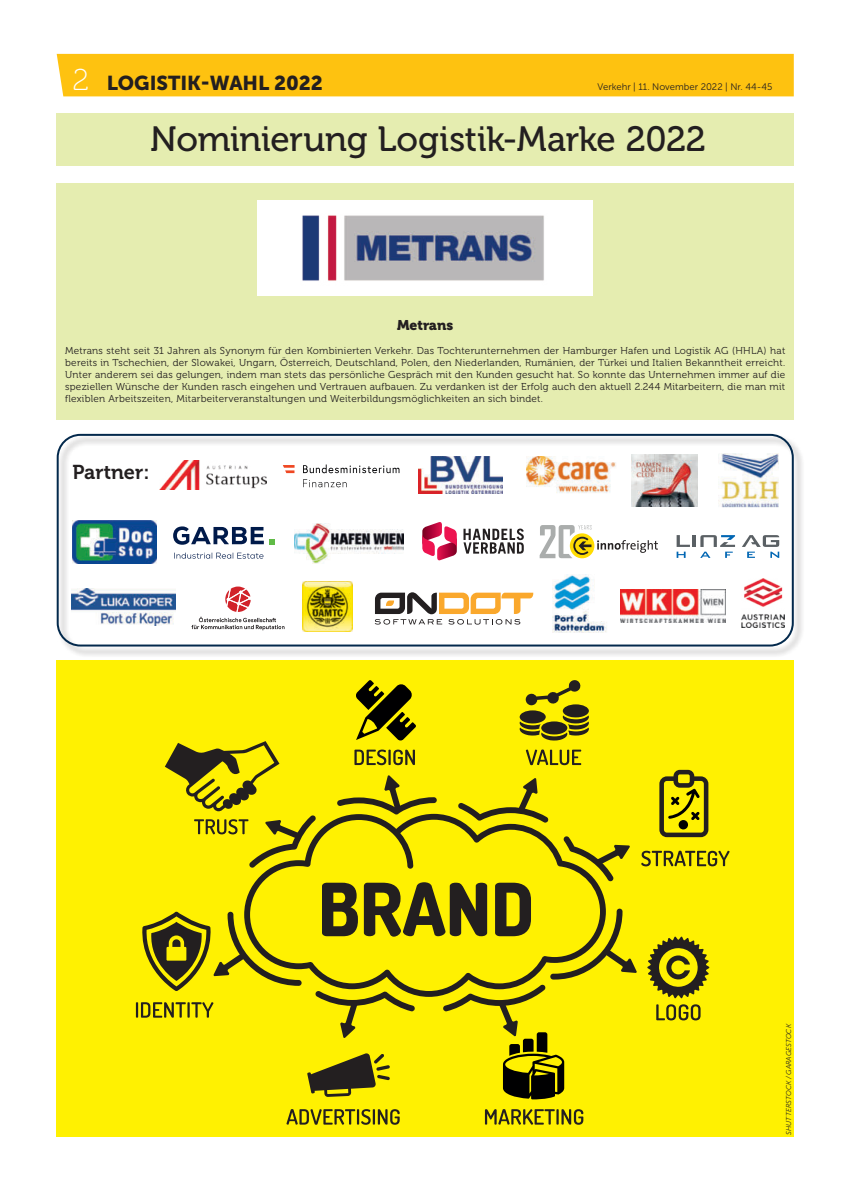
<style>
.page{position:relative;width:842px;height:1191px;background:#fff}
.page>*{position:absolute;margin:0;border:0;box-sizing:border-box;transform-origin:0 0}
.t1{font:35px "Museo 500";letter-spacing:-.005em;color:#231f20}
.t2{font:20px "Museo Sans 900";color:#231f20}
.t3{font:20px "Museo 700";color:#231f20}
.t4{font:14px "Museo 900";color:#231f20}
.t5{font:10px/12px "Museo 300";letter-spacing:.025em;color:#231f20;text-align:justify}
.t6{font:9.5px "Museo Sans 300";color:#231f20}
.t7{font:italic 7px "Museo Sans 300";color:#231f20}
.s1{font-family:"Museo 100";font-size:30px;color:#fff}
</style>
<div class="page">
<div style="left:57px;top:54px;width:737px;height:42px;background:#fec210"></div>
<div style="left:57px;top:434px;width:748px;height:224px;background:#231f20;opacity:.4"></div>
<div style="left:57px;top:434px;width:737px;height:212px;border:2px solid #03294c;border-radius:23px"></div>
<div style="left:160px;top:453px;width:108px;height:42px;background:#fff"></div>
<img style="left:160px;top:460px;width:106px;height:29px">
<svg style="left:416px;top:456px;width:90px;height:42px"></svg>
<img style="left:419px;top:456px;width:84px;height:37px">
<img style="left:631px;top:454px;width:67px;height:52px">
<div style="left:538px;top:521px;width:122px;height:44px;background:#fff"></div>
<svg style="left:570px;top:533px;width:24px;height:25px"></svg>
<svg style="left:597px;top:540px;width:61px;height:13px"></svg>
<svg style="left:540px;top:525px;width:51px;height:33px"></svg>
<div style="left:541px;top:574px;width:72px;height:58px;background:#fff"></div>
<img style="left:552px;top:574px;width:55px;height:58px">
<div style="left:417px;top:520px;width:112px;height:42px;background:#fff"></div>
<svg style="left:463px;top:528px;width:61px;height:25px"></svg>
<svg style="left:422px;top:522px;width:35px;height:38px"></svg>
<div style="left:280px;top:453px;width:126px;height:51px;background:#fff"></div>
<svg style="left:303px;top:479px;width:44px;height:8px"></svg>
<svg style="left:303px;top:464px;width:97px;height:9px"></svg>
<svg style="left:283px;top:465px;width:12px;height:8px"></svg>
<div style="left:521px;top:455px;width:98px;height:44px;background:#fff"></div>
<img style="left:526px;top:457px;width:90px;height:36px">
<div style="left:717px;top:453px;width:63px;height:58px;background:#fff"></div>
<img style="left:718px;top:453px;width:61px;height:55px">
<div style="left:291px;top:521px;width:117px;height:43px;background:#fff"></div>
<img style="left:295px;top:523px;width:109px;height:40px">
<div style="left:171px;top:522px;width:118px;height:44px;background:#fff"></div>
<svg style="left:173px;top:526px;width:101px;height:19px"></svg>
<svg style="left:174px;top:552px;width:90px;height:6px"></svg>
<div style="left:70px;top:516px;width:90px;height:49px;background:linear-gradient(to right,#fff,#fff)"></div>
<img style="left:72px;top:520px;width:85px;height:43px">
<div style="left:289px;top:579px;width:76px;height:57px;background:#fff"></div>
<img style="left:302px;top:581px;width:51px;height:50px">
<div style="left:671px;top:532px;width:118px;height:29px;background:#fff"></div>
<svg style="left:677px;top:535px;width:13px;height:23px"></svg>
<hr style="left:692px;top:535px;width:4px;height:12px;background:#5a6064">
<svg style="left:700px;top:535px;width:35px;height:23px"></svg>
<svg style="left:742px;top:535px;width:37px;height:23px"></svg>
<div style="left:70px;top:588px;width:108px;height:44px;background:#fff"></div>
<img style="left:72px;top:588px;width:104px;height:38px">
<div style="left:190px;top:582px;width:98px;height:50px;background:#fff"></div>
<svg style="left:191px;top:586px;width:94px;height:44px"></svg>
<div style="left:371px;top:584px;width:167px;height:49px;background:#fff"></div>
<svg style="left:375px;top:592px;width:158px;height:32px"></svg>
<svg style="left:619px;top:584px;width:113px;height:41px"></svg>
<img style="left:621px;top:590px;width:104px;height:33px">
<img style="left:741px;top:578px;width:43px;height:49px">
<div style="left:57px;top:113px;width:737px;height:53px;background:#e5edb0"></div>
<div style="left:57px;top:183px;width:737px;height:237px;background:#e5edb0"></div>
<div style="left:258px;top:200px;width:335px;height:96px;background:#fff"></div>
<img style="left:302px;top:215px;width:242px;height:66px">
<div style="left:57px;top:660px;width:737px;height:477px;background:#fff101"></div>
<svg style="left:286px;top:1109px;width:114px;height:15px"></svg>
<svg style="left:485px;top:1109px;width:98px;height:15px"></svg>
<svg style="left:136px;top:680px;width:594px;height:419px"></svg>
<h2 class="t2" style="left:73px;top:72px;width:252px"><span class="s1">2</span> LOGISTIK-WAHL 2022</h2>
<p class="t6" style="left:598px;top:82px;width:176px">Verkehr | 11. November 2022 | Nr. 44-45</p>
<h1 class="t1" style="left:150px;top:120px;width:557px">Nominierung Logistik-Marke 2022</h1>
<h3 class="t4" style="left:397px;top:317px;width:58px">Metrans</h3>
<p class="t5" style="left:65px;top:344px;width:722px">Metrans steht seit 31 Jahren als Synonym für den Kombinierten Verkehr. Das Tochterunternehmen der Hamburger Hafen und Logistik AG (HHLA) hat bereits in Tschechien, der Slowakei, Ungarn, Österreich, Deutschland, Polen, den Niederlanden, Rumänien, der Türkei und Italien Bekanntheit erreicht.<br>Unter anderem sei das gelungen, indem man stets das persönliche Gespräch mit den Kunden gesucht hat. So konnte das Unternehmen immer auf die speziellen Wünsche der Kunden rasch eingehen und Vertrauen aufbauen. Zu verdanken ist der Erfolg auch den aktuell 2.244 Mitarbeitern, die man mit flexiblen Arbeitszeiten, Mitarbeiterveranstaltungen und Weiterbildungsmöglichkeiten an sich bindet.</p>
<h2 class="t3" style="left:73px;top:461px;width:78px">Partner:</h2>
<p class="t7" style="left:785px;top:1134px;width:112px;rotate:-90deg">SHUTTERSTOCK / GARAGESTOCK</p>
</div>
